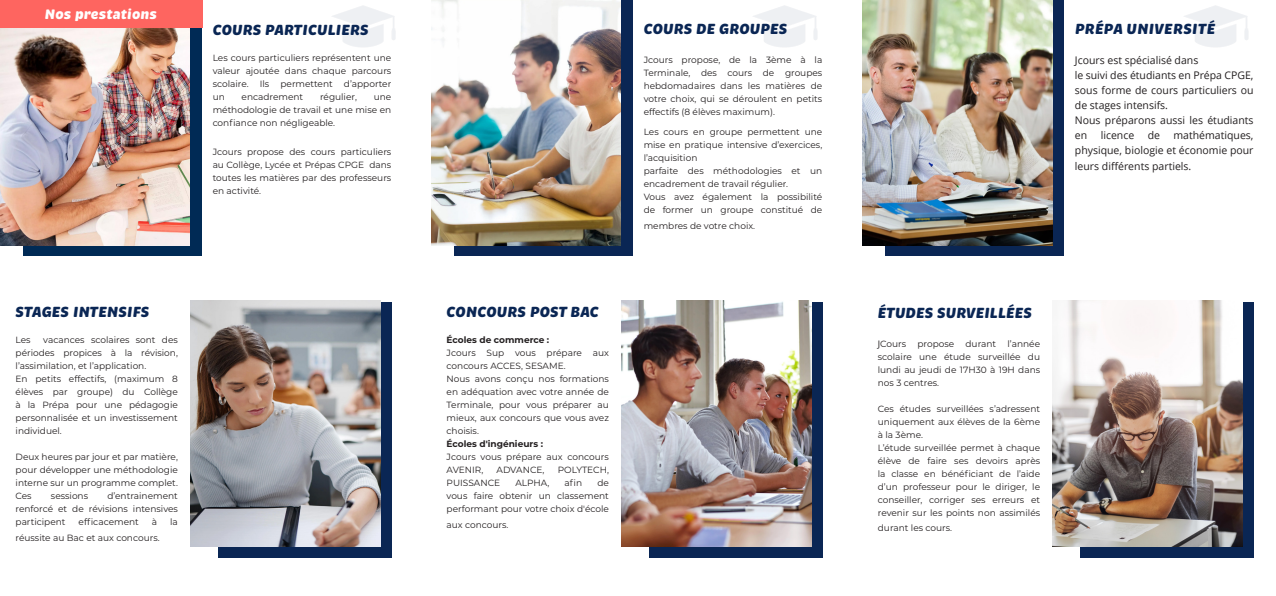
<style>
.page{position:relative;width:1276px;height:596px;background:#fff}
.page>*{position:absolute;margin:0;border:0;box-sizing:border-box;transform-origin:0 0}
.t1{font:italic 900 15px "Brevia";color:#0a2654}
.t2{font:italic 900 14px "Brevia";color:#fff}
.t3{font:10.5px/15px "Open Sans";color:#231f20;text-align:justify}
.t4{font:9px/13px "Montserrat";color:#231f20;text-align:justify}
.t5{font:700 9px "Montserrat";color:#231f20}
.s1{font-family:"Open Sans"}
</style>
<div class="page">
<div style="left:23px;top:0;width:179px;height:256px;background:#002a55"></div>
<div style="left:454px;top:0;width:179px;height:256px;background:#0a2654"></div>
<div style="left:885px;top:0;width:179px;height:256px;background:#0a2654"></div>
<div style="left:218px;top:301px;width:173px;height:256px;background:#0a2654"></div>
<div style="left:648px;top:301px;width:174px;height:256px;background:#0a2654"></div>
<div style="left:1080px;top:301px;width:173px;height:256px;background:#0a2654"></div>
<img style="left:0;top:27px;width:190px;height:218px">
<img style="left:431px;top:0;width:190px;height:245px">
<img style="left:862px;top:0;width:190px;height:245px">
<img style="left:191px;top:301px;width:190px;height:245px">
<img style="left:621px;top:301px;width:190px;height:245px">
<img style="left:1053px;top:301px;width:190px;height:245px">
<div style="left:0;top:0;width:202px;height:27px;background:#fe6560"></div>
<p class="t2" style="left:45px;top:5px;width:114px">Nos prestations</p>
<p class="t1" style="left:213px;top:21px;width:158px">COURS PARTICULIERS</p>
<p class="t4" style="left:213px;top:51px;width:180px">Les cours particuliers représentent une valeur ajoutée dans chaque parcours scolaire. Ils permettent d’apporter un</p>
<p class="t4" style="left:241px;top:90px;width:63px">encadrement</p>
<p class="t4" style="left:320px;top:90px;width:38px">régulier,</p>
<p class="t4" style="left:213px;top:90px;width:180px;text-indent:161px">une méthodologie de travail et une mise en confiance non négligeable.</p>
<p class="t4" style="left:213px;top:145px;width:180px">Jcours propose des cours particuliers au Collège, Lycée et Prépas CPGE dans toutes les matières par des professeurs en activité.</p>
<p class="t1" style="left:16px;top:302px;width:135px">STAGES INTENSIFS</p>
<p class="t4" style="left:16px;top:333px;width:17px">Les</p>
<p class="t4" style="left:16px;top:333px;width:164px;text-indent:28px">vacances scolaires sont des périodes propices à la révision, l’assimilation, et l’application.</p>
<p class="t4" style="left:16px;top:372px;width:164px">En petits effectifs, (maximum 8 élèves par groupe) du Collège à la Prépa pour une pédagogie personnalisée et un investissement individuel.</p>
<p class="t4" style="left:16px;top:450px;width:164px">Deux heures par jour et par matière, pour développer une méthodologie interne sur un programme complet.</p>
<p class="t4" style="left:16px;top:489px;width:18px">Ces</p>
<p class="t4" style="left:51px;top:489px;width:39px">sessions</p>
<p class="t4" style="left:16px;top:489px;width:164px;text-indent:92px">d’entrainement renforcé et de révisions intensives participent</p>
<p class="t4" style="left:79px;top:515px;width:62px">efficacement</p>
<p class="t4" style="left:152px;top:515px;width:7px">à</p>
<p class="t4" style="left:170px;top:515px;width:9px">la</p>
<p class="t4" style="left:16px;top:531px;width:146px">réussite au Bac et aux concours.</p>
<p class="t1" style="left:446px;top:302px;width:154px">CONCOURS POST BAC</p>
<p class="t5" style="left:446px;top:333px;width:104px">Écoles de commerce :</p>
<p class="t4" style="left:446px;top:346px;width:164px">Jcours Sup vous prépare aux concours ACCES, SESAME.</p>
<p class="t4" style="left:446px;top:372px;width:164px">Nous avons conçu nos formations en adéquation avec votre année de Terminale, pour vous préparer au mieux, aux concours que vous avez choisis.</p>
<p class="t5" style="left:446px;top:437px;width:98px">Écoles d'ingénieurs :</p>
<p class="t4" style="left:446px;top:450px;width:164px">Jcours vous prépare aux concours<br>AVENIR,</p>
<p class="t4" style="left:496px;top:463px;width:49px">ADVANCE,</p>
<p class="t4" style="left:558px;top:463px;width:53px">POLYTECH,</p>
<p class="t4" style="left:446px;top:476px;width:55px">PUISSANCE</p>
<p class="t4" style="left:515px;top:476px;width:36px">ALPHA,</p>
<p class="t4" style="left:564px;top:476px;width:19px">afin</p>
<p class="t4" style="left:446px;top:476px;width:164px;text-indent:151px">de vous faire obtenir un classement performant pour votre choix d'école</p>
<p class="t4" style="left:446px;top:518px;width:63px">aux concours.</p>
<p class="t1" style="left:643px;top:19px;width:145px">COURS DE GROUPES</p>
<p class="t4" style="left:643px;top:53px;width:180px">Jcours propose, de la 3ème à la Terminale, des cours de groupes hebdomadaires dans les matières de votre choix, qui se déroulent en petits effectifs (8 élèves maximum).</p>
<p class="t4" style="left:643px;top:125px;width:180px">Les cours en groupe permettent une mise en pratique intensive d’exercices, l’acquisition</p>
<p class="t4" style="left:643px;top:164px;width:180px">parfaite des méthodologies et un encadrement de travail régulier.</p>
<p class="t4" style="left:643px;top:190px;width:180px">Vous avez également la possibilité de former un groupe constitué de</p>
<p class="t4" style="left:643px;top:219px;width:113px">membres de votre choix.</p>
<p class="t1" style="left:1075px;top:19px;width:142px">PRÉPA UNIVERSITÉ</p>
<p class="t3" style="left:1075px;top:53px;width:125px">Jcours est spécialisé dans</p>
<p class="t3" style="left:1075px;top:68px;width:180px">le suivi des étudiants en Prépa CPGE, sous forme de cours particuliers ou de stages intensifs.</p>
<p class="t3" style="left:1075px;top:113px;width:180px">Nous préparons aussi les étudiants en</p>
<p class="t3" style="left:1075px;top:128px;width:180px;text-align:right">mathématiques,<br>physique, biologie et économie pour</p>
<p class="t3" style="left:1075px;top:159px;width:118px">leurs différents partiels.</p>
<p class="t3" style="left:1100px;top:128px;width:35px">licence</p>
<p class="t3" style="left:1147px;top:128px;width:14px">de</p>
<p class="t1" style="left:878px;top:303px;width:156px">ÉTUDES SURVEILLÉES</p>
<p class="t4" style="left:878px;top:337px;width:30px"><span class="s1">J</span>Cours</p>
<p class="t4" style="left:917px;top:337px;width:38px">propose</p>
<p class="t4" style="left:965px;top:337px;width:32px">durant</p>
<p class="t4" style="left:878px;top:337px;width:164px;text-indent:130px">l’année scolaire une étude surveillée du lundi au jeudi de 17H30 à 19H dans nos 3 centres.</p>
<p class="t4" style="left:878px;top:402px;width:164px">Ces études surveillées s’adressent uniquement aux élèves de la 6ème à la 3ème.</p>
<p class="t4" style="left:878px;top:441px;width:164px">L’étude surveillée permet à chaque élève de faire ses devoirs après la classe en bénéficiant de l’aide d’un professeur pour le diriger, le conseiller, corriger ses erreurs et revenir sur les points non assimilés</p>
<p class="t4" style="left:878px;top:521px;width:76px">durant les cours.</p>
</div>
